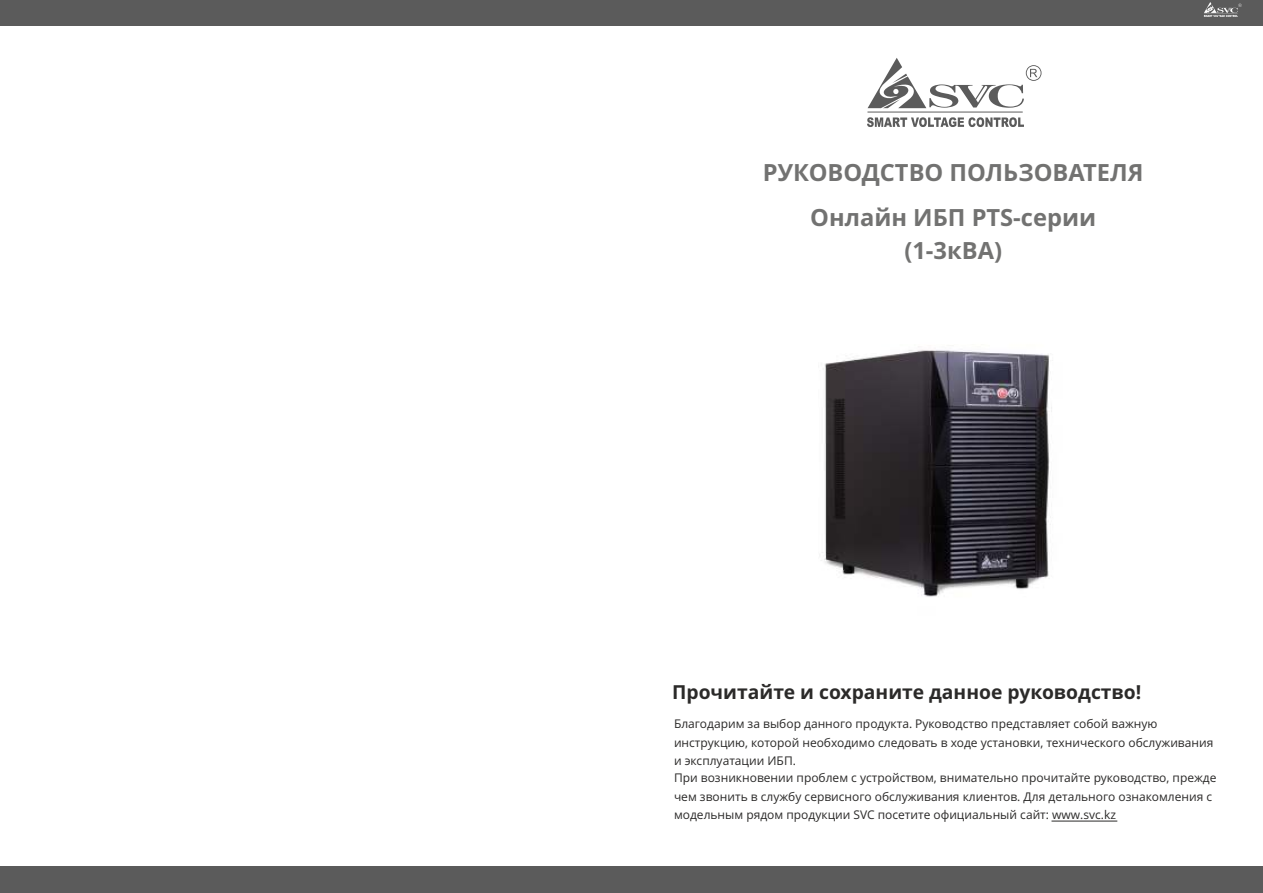
<style>
.page{position:relative;width:1263px;height:893px;background:#fff}
.page>*{position:absolute;margin:0;border:0;box-sizing:border-box;transform-origin:0 0}
.t1{font:700 23.7px/45.8px "Open Sans";color:#727271;text-align:center}
.t2{font:700 19.35px "Open Sans";color:#2b2a29}
.t3{font:12px/18.8px "Open Sans";color:#2b2a29}
</style>
<div class="page">
<svg style="left:867px;top:58px;width:174px;height:69px"></svg>
<div style="left:630px;top:866px;width:633px;height:27px;background:#5b5b5b"></div>
<div style="left:0;top:866px;width:630px;height:27px;background:#5b5b5b"></div>
<div style="left:630px;top:0;width:633px;height:26px;background:#5b5b5b"></div>
<div style="left:0;top:0;width:630px;height:26px;background:#5b5b5b"></div>
<svg style="left:1204px;top:2px;width:38px;height:15px"></svg>
<img style="left:821px;top:350px;width:231px;height:247px">
<hr style="left:1051px;top:821px;width:66px;height:1px;background:#2b2a29">
<h1 class="t1" style="left:763px;top:151px;width:382px">РУКОВОДСТВО ПОЛЬЗОВАТЕЛЯ<br>Онлайн ИБП PTS-серии</h1>
<h1 class="t1" style="left:904px;top:229px;width:99px">(1-3кВА)</h1>
<h2 class="t2" style="left:672px;top:684px;width:471px">Прочитайте и сохраните данное руководство!</h2>
<p class="t3" style="left:674px;top:715px;width:541px">Благодарим за выбор данного продукта. Руководство представляет собой важную инструкцию, которой необходимо следовать в ходе установки, технического обслуживания и эксплуатации ИБП.</p>
<p class="t3" style="left:674px;top:769px;width:544px">При возникновении проблем с устройством, внимательно прочитайте руководство, прежде чем звонить в службу сервисного обслуживания клиентов. Для детального ознакомления с модельным рядом продукции SVC посетите официальный сайт: www.svc.kz</p>
</div>
